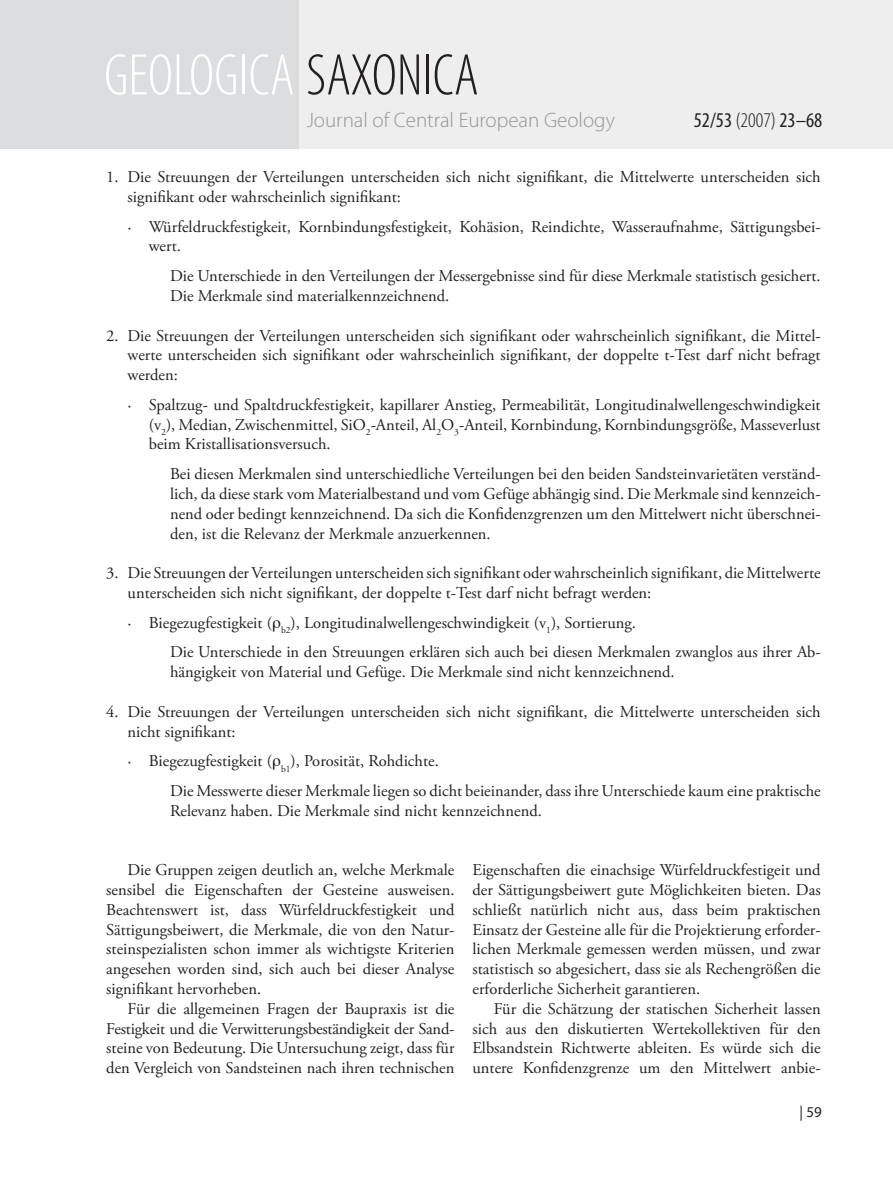
<style>
.page{position:relative;width:893px;height:1178px;background:#fff}
.page>*{position:absolute;margin:0;border:0;box-sizing:border-box;transform-origin:0 0}
.t1{font:300 condensed 59.25px "Myriad Pro";color:#fff}
.t2{font:300 21px "Myriad Pro";color:#939598}
.t3{font:condensed 21px "Myriad Pro";color:#231f20}
.t4{font:16.5px/19.8px "Adobe Garamond Pro";color:#231f20;text-align:justify}
.t5{font:15px "Myriad Pro";color:#231f20}
.s1{color:#231f20}
.s2{font-weight:300}
</style>
<div class="page">
<div style="left:0;top:0;width:893px;height:149px;background:#eeeeef"></div>
<div style="left:0;top:0;width:299px;height:149px;background:#dcdddf"></div>
<h1 class="t1" style="left:104px;top:52px;width:376px">GEOLOGICA <span class="s1">SAXONICA</span></h1>
<p class="t2" style="left:307px;top:112px;width:310px">Journal of Central European Geology</p>
<p class="t3" style="left:694px;top:112px;width:130px">52/53 <span class="s2">(2007)</span> 23–68</p>
<p class="t4" style="left:128px;top:168px;width:695px;text-indent:-21px">1. Die Streuungen der Verteilungen unterscheiden sich nicht signifikant, die Mittelwerte unterscheiden sich signifikant oder wahrscheinlich signifikant:</p>
<p class="t4" style="left:149px;top:218px;width:673px;text-indent:-21px">· Würfeldruckfestigkeit, Kornbindungsfestigkeit, Ko hä sion, Reindichte, Wasseraufnahme, Sättigungs bei&shy;wert.</p>
<p class="t4" style="left:170px;top:267px;width:652px">Die Unterschiede in den Verteilungen der Messergebnisse sind für diese Merkmale statistisch gesichert.<br>Die Merkmale sind materialkennzeichnend.</p>
<p class="t4" style="left:128px;top:327px;width:695px;text-indent:-21px">2. Die Streuungen der Verteilungen unterscheiden sich signifikant oder wahrscheinlich signifikant, die Mittel&shy;werte unterscheiden sich signifikant oder wahrscheinlich signifikant, der doppelte t-Test darf nicht befragt werden:</p>
<p class="t4" style="left:149px;top:396px;width:673px;text-indent:-21px">· Spaltzug- und Spaltdruckfestigkeit, kapillarer Anstieg, Permeabilität, Longitudinalwellengeschwindigkeit (v<sub>2</sub>), Median, Zwischenmittel, SiO<sub>2</sub>-Anteil, Al<sub>2</sub>O<sub>3</sub>-Anteil, Kornbindung, Kornbindungsgröße, Masseverlust beim Kristallisationsversuch.</p>
<p class="t4" style="left:170px;top:465px;width:652px">Bei diesen Merkmalen sind unterschiedliche Verteilungen bei den beiden Sandsteinvarietäten verständ - lich, da diese stark vom Materialbestand und vom Gefüge abhängig sind. Die Merkmale sind kennzeich - nend oder bedingt kennzeichnend. Da sich die Konfidenzgrenzen um den Mittelwert nicht überschnei&shy;den, ist die Relevanz der Merkmale anzuerkennen.</p>
<p class="t4" style="left:128px;top:564px;width:695px;text-indent:-21px">3. Die Streuungen der Verteilungen unterscheiden sich signifikant oder wahrscheinlich signifikant, die Mittelwerte unterscheiden sich nicht signifikant, der doppelte t-Test darf nicht befragt werden:</p>
<p class="t4" style="left:170px;top:609px;width:652px;line-height:29.7px;text-indent:-43px">· Biegezugfestigkeit ( <sub>b2</sub>), Longitudinalwellengeschwindigkeit (v<sub>1</sub>), Sortierung.<br>Die Unterschiede in den Streuungen erklären sich auch bei diesen Merkmalen zwanglos aus ihrer Ab-</p>
<p class="t4" style="left:170px;top:663px;width:506px">hängigkeit von Material und Gefüge. Die Merkmale sind nicht kennzeichnend.</p>
<p class="t4" style="left:128px;top:703px;width:695px;text-indent:-21px">4. Die Streuungen der Verteilungen unterscheiden sich nicht signifikant, die Mittelwerte unterscheiden sich nicht signifikant:</p>
<p class="t4" style="left:170px;top:747px;width:652px;line-height:29.7px;text-indent:-43px">· Biegezugfestigkeit ( <sub>b1</sub>), Porosität, Rohdichte.<br>Die Messwerte dieser Merkmale liegen so dicht beieinander, dass ihre Unterschiede kaum eine praktische</p>
<p class="t4" style="left:170px;top:802px;width:373px">Relevanz haben. Die Merkmale sind nicht kennzeichnend.</p>
<p class="t4" style="left:106px;top:861px;width:350px;text-indent:21px">Die Gruppen zeigen deutlich an, welche Merkmale sensibel die Eigenschaften der Gesteine ausweisen.<br>Be ach tenswert ist, dass Würfeldruckfestigkeit und Sät ti gungs beiwert, die Merkmale, die von den Natur&shy;stein spezia listen schon immer als wichtigste Kriterien ange sehen worden sind, sich auch bei dieser Analyse signifikant hervorheben.</p>
<p class="t4" style="left:106px;top:1000px;width:350px;text-indent:21px">Für die allgemeinen Fragen der Baupraxis ist die Fes tig keit und die Verwitterungsbeständigkeit der Sand&shy;steine von Bedeutung. Die Untersuchung zeigt, dass für den Vergleich von Sandsteinen nach ihren technischen</p>
<p class="t4" style="left:472px;top:861px;width:350px">Eigenschaften die einachsige Würfeldruckfestigeit und der Sättigungsbeiwert gute Möglichkeiten bieten. Das schließt natürlich nicht aus, dass beim praktischen Ein satz der Gesteine alle für die Projektierung erforder&shy;lichen Merkmale gemessen werden müssen, und zwar statistisch so abgesichert, dass sie als Rechengrößen die erforderliche Sicherheit garantieren.</p>
<p class="t4" style="left:472px;top:1000px;width:350px;text-indent:21px">Für die Schätzung der statischen Sicherheit lassen sich aus den diskutierten Wertekollektiven für den Elbsandstein Richtwerte ableiten. Es würde sich die untere Konfidenzgrenze um den Mittelwert anbie-</p>
<p class="t5" style="left:800px;top:1106px;width:24px">| 59</p>
</div>
